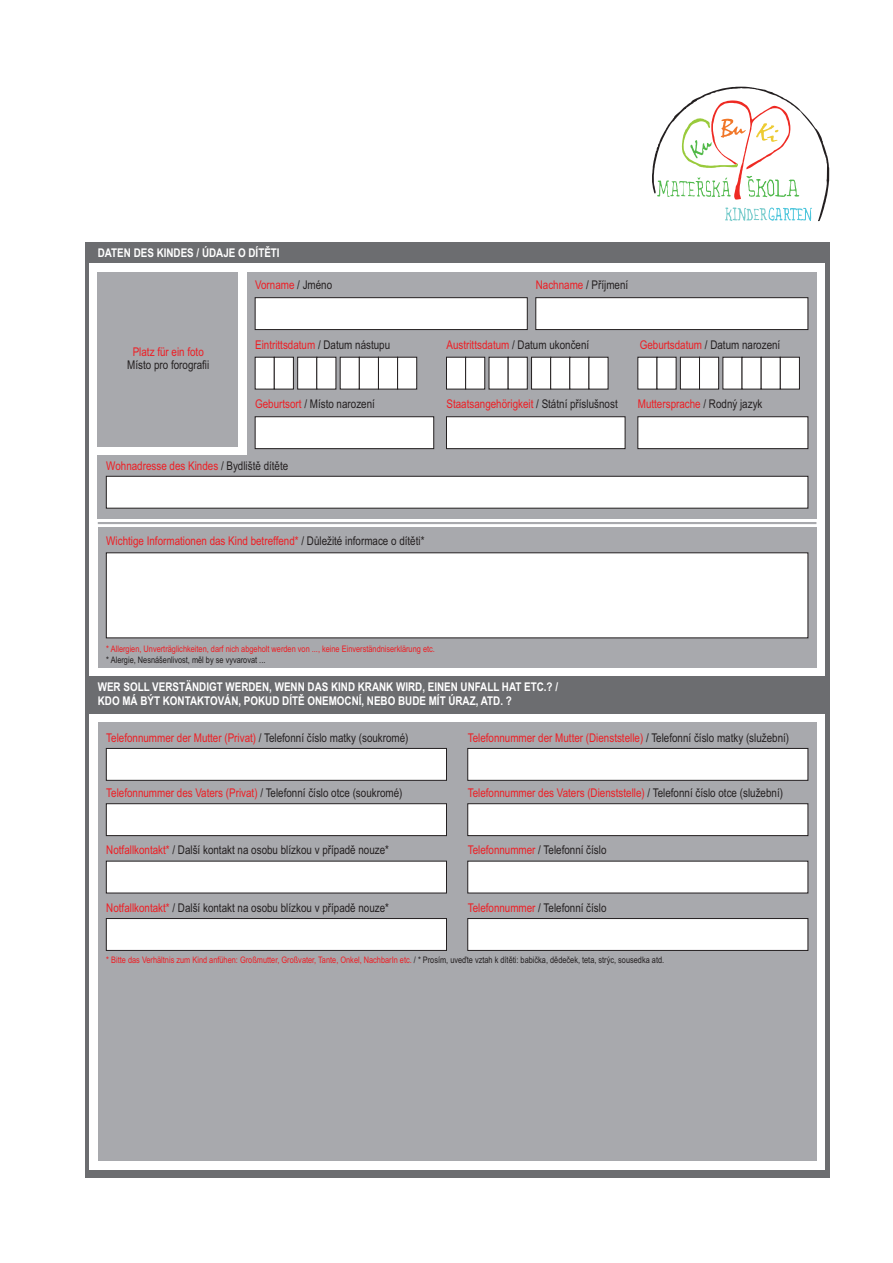
<style>
.page{position:relative;width:893px;height:1263px;background:#fff}
.page>*{position:absolute;margin:0;border:0;box-sizing:border-box;transform-origin:0 0}
.t1{font:12px "Arial Narrow";color:#ee1d23}
.t2{font:12px "Arial Narrow";color:#231f20}
.t3{font:700 12px/13.6px "Arial Narrow";color:#fff}
.t4{font:9px "Arial Narrow";color:#ee1d23}
.t5{font:9px "Arial Narrow";color:#231f20}
.s1{color:#231f20}
.s2{color:#ee1d23}
</style>
<div class="page">
<svg style="left:652px;top:87px;width:177px;height:134px"></svg>
<div style="left:85px;top:242px;width:745px;height:936px;background:#6c6d70"></div>
<div style="left:89px;top:264px;width:736px;height:412px;background:#fff"></div>
<div style="left:98px;top:272px;width:140px;height:174px;background:#a8a9ad"></div>
<div style="left:247px;top:272px;width:569px;height:247px;background:#a8a9ad"></div>
<svg style="left:255px;top:297px;width:273px;height:33px;background:#f0f0f0"></svg>
<svg style="left:535px;top:297px;width:273px;height:33px;background:#f0f0f0"></svg>
<svg style="left:255px;top:357px;width:162px;height:32px;background:#e5e4e5"></svg>
<svg style="left:446px;top:357px;width:162px;height:32px;background:#e5e4e4"></svg>
<svg style="left:637px;top:357px;width:163px;height:32px;background:#e4e3e3"></svg>
<svg style="left:255px;top:416px;width:179px;height:33px;background:#f0eff0"></svg>
<svg style="left:446px;top:416px;width:179px;height:33px;background:#f0f0f0"></svg>
<svg style="left:637px;top:416px;width:171px;height:33px;background:#efefef"></svg>
<div style="left:98px;top:455px;width:157px;height:64px;background:#a8a9ad"></div>
<svg style="left:106px;top:476px;width:702px;height:33px;background:#f1f1f1"></svg>
<hr style="left:98px;top:522px;width:718px;height:2px;background:#a8a9ad">
<div style="left:98px;top:527px;width:718px;height:141px;background:#a8a9ad"></div>
<div style="left:106px;top:552px;width:702px;height:86px;background:#fff"></div>
<div style="left:89px;top:714px;width:736px;height:455px;background:#fff"></div>
<div style="left:98px;top:723px;width:718px;height:438px;background:#a8a9ad"></div>
<svg style="left:106px;top:748px;width:341px;height:33px;background:#f0f0f0"></svg>
<svg style="left:467px;top:748px;width:341px;height:33px;background:#f0f0f0"></svg>
<svg style="left:106px;top:803px;width:341px;height:33px;background:#f0f0f0"></svg>
<svg style="left:467px;top:803px;width:341px;height:33px;background:#f0f0f0"></svg>
<div style="left:106px;top:861px;width:341px;height:32px;background:#fff"></div>
<svg style="left:467px;top:861px;width:341px;height:32px;background:#f6f6f6"></svg>
<svg style="left:106px;top:918px;width:341px;height:33px;background:#f0f0f0"></svg>
<svg style="left:467px;top:918px;width:341px;height:33px;background:#f0f0f0"></svg>
<p class="t3" style="left:98px;top:247px;width:183px">DATEN DES KINDES / ÚDAJE O DÍTĚTI</p>
<p class="t1" style="left:133px;top:347px;width:73px">Platz für ein foto</p>
<p class="t2" style="left:127px;top:360px;width:84px">Místo pro forografii</p>
<p class="t1" style="left:255px;top:280px;width:79px">Vorname <span class="s1">/ Jméno</span></p>
<p class="t2" style="left:536px;top:280px;width:94px"><span class="s2">Nachname</span> / Příjmení</p>
<p class="t1" style="left:255px;top:340px;width:137px">Eintrittsdatum <span class="s1">/ Datum nástupu</span></p>
<p class="t1" style="left:446px;top:340px;width:144px">Austrittsdatum <span class="s1">/ Datum ukončení</span></p>
<p class="t2" style="left:640px;top:340px;width:142px"><span class="s2">Geburtsdatum</span> / Datum narození</p>
<p class="t2" style="left:255px;top:399px;width:121px"><span class="s2">Geburtsort</span> / Místo narození</p>
<p class="t1" style="left:446px;top:399px;width:173px">Staatsangehörigkeit <span class="s1">/ Státní příslušnost</span></p>
<p class="t1" style="left:638px;top:399px;width:126px">Muttersprache <span class="s1">/ Rodný jazyk</span></p>
<p class="t1" style="left:106px;top:461px;width:183px">Wohnadresse des Kindes <span class="s1">/ Bydliště dítěte</span></p>
<p class="t1" style="left:106px;top:536px;width:320px">Wichtige Informationen das Kind betreffend* <span class="s1">/ Důležité informace o dítěti*</span></p>
<p class="t4" style="left:106px;top:646px;width:330px">* Allergien, Unverträglichkeiten, darf nich abgeholt werden von ..., keine Einverständniserklärung etc.</p>
<p class="t5" style="left:106px;top:656px;width:161px">* Alergie, Nesnášenlivost, měl by se vyvarovat ...</p>
<p class="t3" style="left:98px;top:681px;width:462px">WER SOLL VERSTÄNDIGT WERDEN, WENN DAS KIND KRANK WIRD, EINEN UNFALL HAT ETC.? /<br>KDO MÁ BÝT KONTAKTOVÁN, POKUD DÍTĚ ONEMOCNÍ, NEBO BUDE MÍT ÚRAZ, ATD. ?</p>
<p class="t1" style="left:106px;top:733px;width:304px">Telefonnummer der Mutter (Privat) <span class="s1">/ Telefonní číslo matky (soukromé)</span></p>
<p class="t1" style="left:468px;top:733px;width:323px">Telefonnummer der Mutter (Dienststelle) <span class="s1">/ Telefonní číslo matky (služební)</span></p>
<p class="t1" style="left:106px;top:788px;width:298px">Telefonnummer des Vaters (Privat) <span class="s1">/ Telefonní číslo otce (soukromé)</span></p>
<p class="t1" style="left:468px;top:788px;width:317px">Telefonnummer des Vaters (Dienststelle) <span class="s1">/ Telefonní číslo otce (služební)</span></p>
<p class="t2" style="left:106px;top:846px;width:284px"><span class="s2">Notfallkontakt*</span> / Další kontakt na osobu blízkou v případě nouze*</p>
<p class="t2" style="left:468px;top:846px;width:140px"><span class="s2">Telefonnummer</span> / Telefonní číslo</p>
<p class="t2" style="left:106px;top:903px;width:284px"><span class="s2">Notfallkontakt*</span> / Další kontakt na osobu blízkou v případě nouze*</p>
<p class="t2" style="left:468px;top:903px;width:140px"><span class="s2">Telefonnummer</span> / Telefonní číslo</p>
<p class="t4" style="left:106px;top:957px;width:559px">* Bitte das Verhältnis zum Kind anfühen: Großmutter, Großvater, Tante, Onkel, NachbarIn etc. <span class="s1">/ * Prosím, uveďte vztah k dítěti: babička, dědeček, teta, strýc, sousedka atd.</span></p>
</div>
